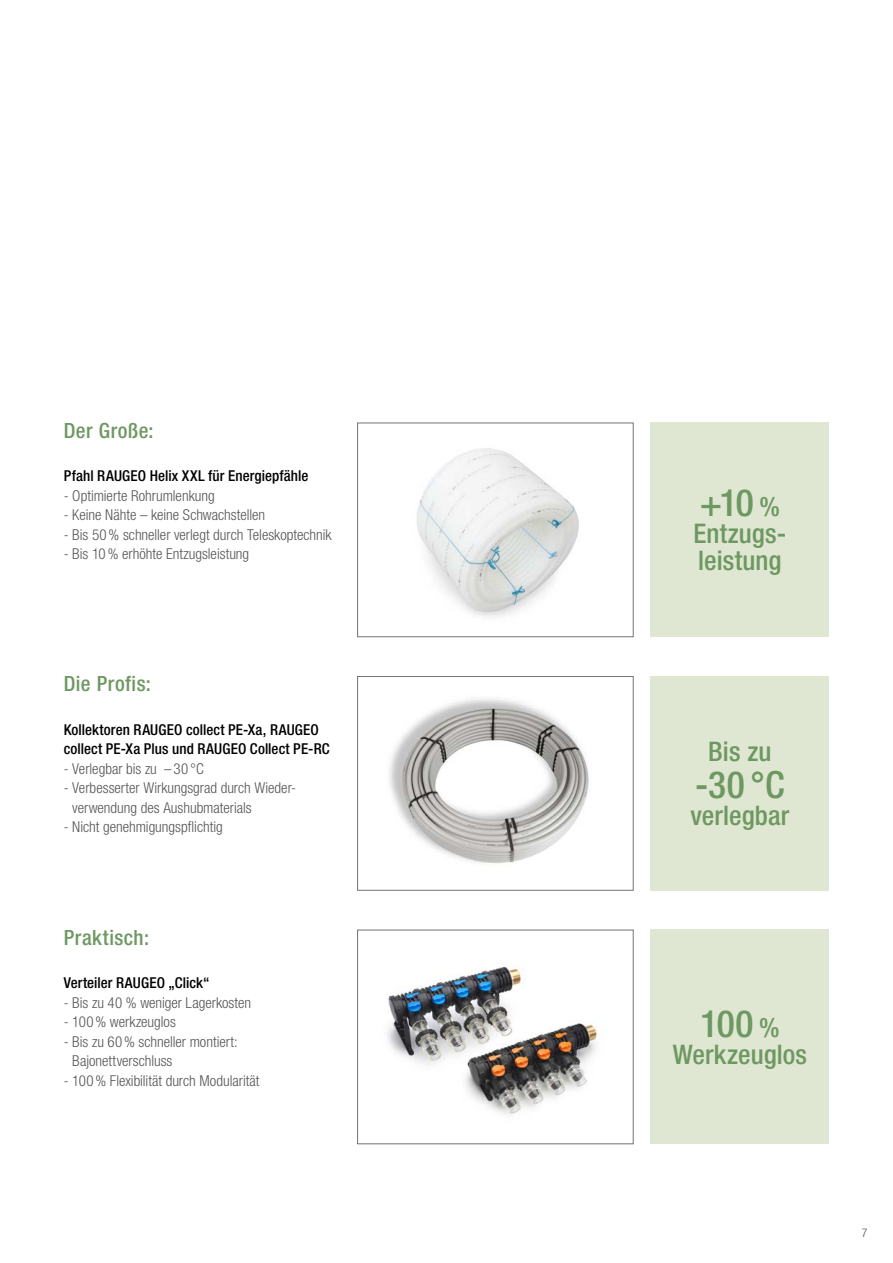
<style>
.page{position:relative;width:893px;height:1263px;background:#fff}
.page>*{position:absolute;margin:0;border:0;box-sizing:border-box;transform-origin:0 0}
.Table_text_10_pt_cen{font:500 condensed 37.5px "Helvetica Neue LTW1 G";letter-spacing:-.01em;color:#6e9861}
.Table_text_10_pt_cen-2{font:500 condensed 27px/27px "Helvetica Neue LTW1 G";letter-spacing:.005em;color:#6e9861}
.t1{font:500 condensed 21px "Helvetica Neue LTW1 G";letter-spacing:.025em;color:#6e9861}
.t2{font:300 condensed 15px/19.5px "Helvetica Neue LTW1 G";color:#565656}
.Bodytext_headline{font:500 condensed 15px/19.5px "Helvetica Neue LTW1 G";letter-spacing:.005em;color:#000}
.t3{font:300 condensed 12px "Helvetica Neue LTW1 G";color:#565656}
.s1{font-size:27px}
</style>
<div class="page">
<div style="left:651px;top:423px;width:178px;height:214px;background:#dfe7d2"></div>
<img style="left:416px;top:448px;width:163px;height:169px">
<div style="left:357px;top:423px;width:277px;height:214px;border:1px solid #747473"></div>
<img style="left:389px;top:699px;width:200px;height:165px">
<div style="left:357px;top:676px;width:277px;height:215px;border:1px solid #747473"></div>
<div style="left:651px;top:676px;width:178px;height:215px;background:#dfe7d2"></div>
<img style="left:387px;top:967px;width:210px;height:148px">
<div style="left:357px;top:930px;width:277px;height:214px;border:1px solid #747473"></div>
<div style="left:651px;top:930px;width:178px;height:214px;background:#dfe7d2"></div>
<p class="t1" style="left:64px;top:417px;width:91px">Der Große:</p>
<p class="Bodytext_headline" style="left:64px;top:466px;width:246px">Pfahl RAUGEO Helix XXL für Energiepfähle</p>
<p class="t2" style="left:64px;top:486px;width:152px">- Optimierte Rohrumlenkung</p>
<p class="t2" style="left:64px;top:505px;width:203px">- Keine Nähte – keine Schwachstellen</p>
<p class="t2" style="left:64px;top:525px;width:269px">- Bis 50% schneller verlegt durch Teleskoptechnik</p>
<p class="t2" style="left:64px;top:544px;width:187px">- Bis 10% erhöhte Entzugsleistung</p>
<p class="t1" style="left:64px;top:671px;width:89px">Die Profis:</p>
<p class="Bodytext_headline" style="left:64px;top:719px;width:267px">Kollektoren RAUGEO collect PE-Xa, RAUGEO collect PE-Xa Plus und RAUGEO Collect PE-RC</p>
<p class="t2" style="left:64px;top:759px;width:142px">- Verlegbar bis zu – 30 °C</p>
<p class="t2" style="left:72px;top:778px;width:225px;text-indent:-9px">- Verbesserter Wirkungsgrad durch Wieder&shy;verwendung des Aushubmaterials</p>
<p class="t2" style="left:64px;top:817px;width:161px">- Nicht genehmigungspflichtig</p>
<p class="t1" style="left:64px;top:924px;width:87px">Praktisch:</p>
<p class="Bodytext_headline" style="left:64px;top:973px;width:147px">Verteiler RAUGEO „Click“</p>
<p class="t2" style="left:64px;top:993px;width:189px">- Bis zu 40 % weniger Lagerkosten</p>
<p class="t2" style="left:64px;top:1012px;width:114px">- 100% werkzeuglos</p>
<p class="t2" style="left:72px;top:1032px;width:167px;text-indent:-9px">- Bis zu 60% schneller montiert:<br>Bajonettverschluss</p>
<p class="t2" style="left:64px;top:1071px;width:197px">- 100% Flexibilität durch Modularität</p>
<p class="Table_text_10_pt_cen" style="left:700px;top:480px;width:81px">+10 <span class="s1">%</span></p>
<p class="Table_text_10_pt_cen-2" style="left:693px;top:520px;width:94px">Entzugs&shy;leistung</p>
<p class="Table_text_10_pt_cen-2" style="left:708px;top:738px;width:65px">Bis zu</p>
<p class="Table_text_10_pt_cen" style="left:695px;top:762px;width:91px">-30 °C</p>
<p class="Table_text_10_pt_cen-2" style="left:690px;top:802px;width:100px">verlegbar</p>
<p class="Table_text_10_pt_cen" style="left:700px;top:1001px;width:81px">100 <span class="s1">%</span></p>
<p class="Table_text_10_pt_cen-2" style="left:673px;top:1041px;width:136px">Werkzeuglos</p>
<p class="t3" style="left:862px;top:1226px;width:7px">7</p>
</div>
